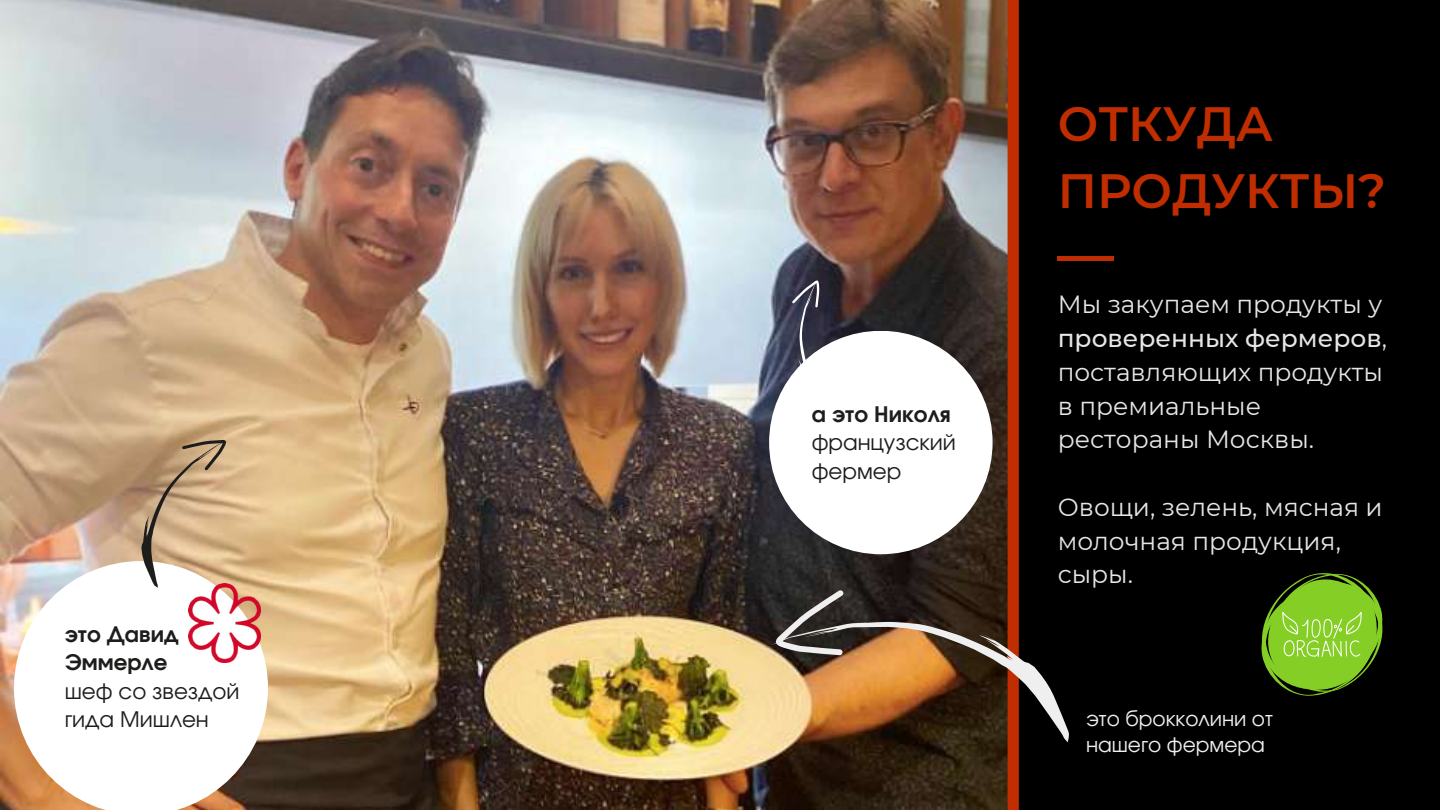
<style>
.page{position:relative;width:1440px;height:810px;background:#fff}
.page>*{position:absolute;margin:0;border:0;box-sizing:border-box;transform-origin:0 0}
.t1{font:600 48.1px/67.3px "Montserrat";color:#bf2d00}
.t2{font:24.9px/33.8px "Montserrat";color:#e6e6e6}
.t3{font:21.4px/28.5px "Evolventa";color:#1d1d1b}
.t4{font:700 21.4px/28.5px "Evolventa";color:#1d1d1b}
.t5{font:20.1px/26.2px "Evolventa";color:#efefef}
.s1{font-weight:500}
</style>
<div class="page">
<div style="left:1034px;top:0;width:406px;height:810px;background:#000"></div>
<div style="left:1058px;top:256px;width:56px;height:5px;background:#bf2d00"></div>
<img style="left:0;top:0;width:1008px;height:810px">
<svg style="left:14px;top:561px;width:254px;height:249px"></svg>
<svg style="left:115px;top:423px;width:113px;height:174px;background:#c7ab8b"></svg>
<div style="left:1008px;top:0;width:11px;height:810px;background:#bf2d00"></div>
<svg style="left:772px;top:568px;width:262px;height:183px;background:#704c2c"></svg>
<svg style="left:1011px;top:644px;width:58px;height:130px"></svg>
<svg style="left:775px;top:575px;width:88px;height:92px;background:#504841"></svg>
<div style="left:769px;top:331px;width:224px;height:223px;background:#fff;border-radius:50%"></div>
<svg style="left:787px;top:279px;width:61px;height:103px"></svg>
<img style="left:189px;top:584px;width:72px;height:78px">
<svg style="left:1261px;top:573px;width:122px;height:123px"></svg>
<p class="t4" style="left:65px;top:621px;width:115px">это Давид<br>Эммерле</p>
<p class="t3" style="left:65px;top:678px;width:176px">шеф со звездой гида Мишлен</p>
<p class="t4" style="left:812px;top:401px;width:141px">а это Николя</p>
<p class="t3" style="left:812px;top:430px;width:146px">французский фермер</p>
<h1 class="t1" style="left:1058px;top:90px;width:330px">ОТКУДА<br>ПРОДУКТЫ?</h1>
<p class="t2" style="left:1058px;top:288px;width:331px">Мы закупаем продукты у <span class="s1">проверенных фермеров</span>, поставляющих продукты в премиальные рестораны Москвы.</p>
<p class="t2" style="left:1058px;top:490px;width:326px">Овощи, зелень, мясная и молочная продукция, сыры.</p>
<p class="t5" style="left:1086px;top:707px;width:188px">это брокколини от нашего фермера</p>
</div>
